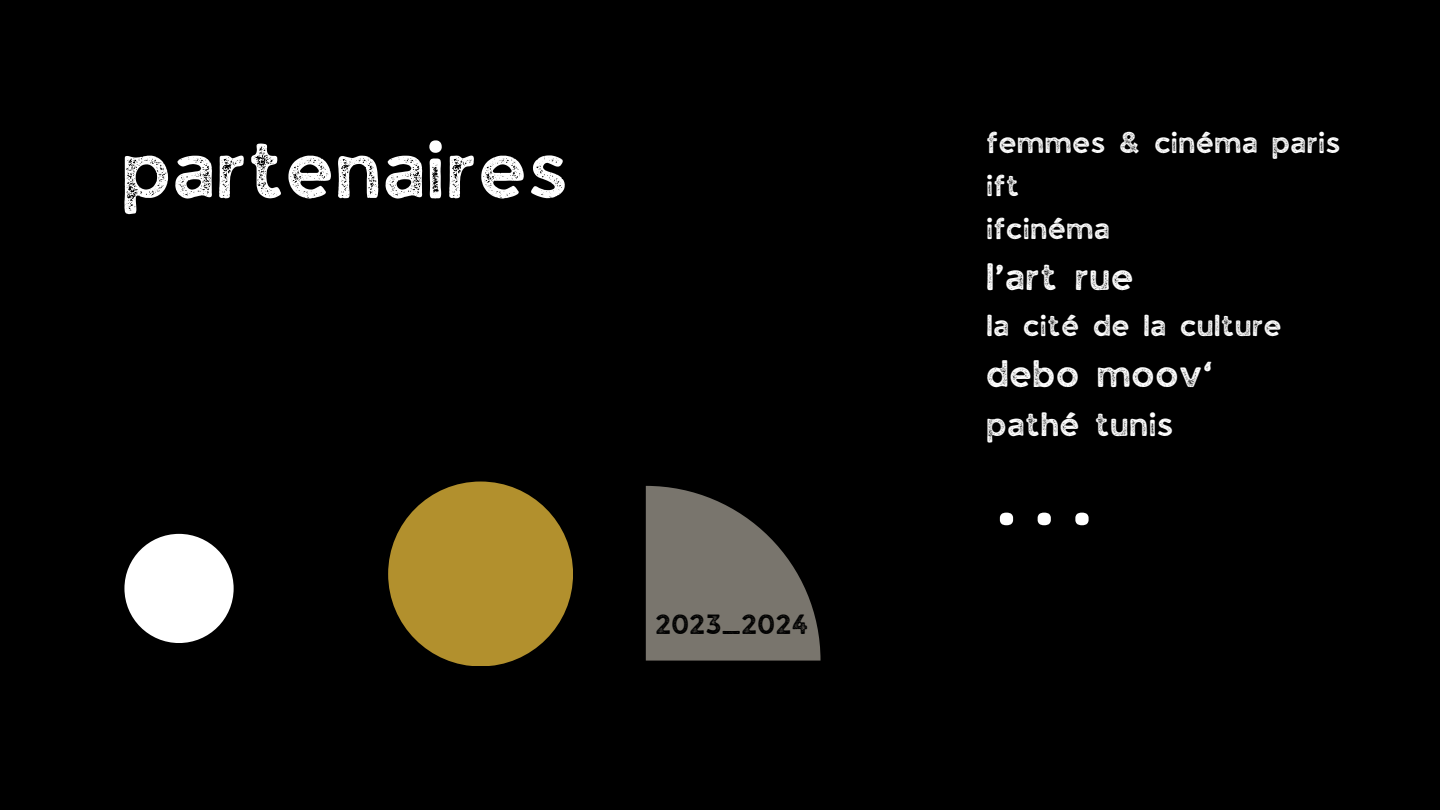
<style>
.page{position:relative;width:1440px;height:810px;background:#000}
.page>*{position:absolute;margin:0;border:0;box-sizing:border-box;transform-origin:0 0}
.t1{font:73.4px "JA Jaya Giri Sans Rough";color:#fff}
.t2{font:700 62.9px "IBM Plex Mono";color:#fff}
.t3{font:34.1px "JA Jaya Giri Sans Rough";color:#fff}
.t4{font:30.1px "JA Jaya Giri Sans Rough";color:#fff}
.t5{font:27.1px "JA Jaya Giri Sans Rough";color:#fff}
.t6{font:26.3px "JA Jaya Giri Sans Rough";color:#000}
</style>
<div class="page">
<div style="left:388px;top:482px;width:185px;height:184px;background:#b2902d;border-radius:50%"></div>
<div style="left:124px;top:534px;width:110px;height:109px;background:#fff;border-radius:50%"></div>
<svg style="left:646px;top:486px;width:175px;height:175px"></svg>
<p class="t1" style="left:124px;top:140px;width:449px">partenaires</p>
<p class="t5" style="left:988px;top:132px;width:356px">femmes &amp; cinéma paris</p>
<p class="t5" style="left:988px;top:175px;width:35px">ift</p>
<p class="t5" style="left:988px;top:217px;width:125px">ifcinéma</p>
<p class="t3" style="left:988px;top:263px;width:149px">l’art rue</p>
<p class="t5" style="left:988px;top:314px;width:297px">la cité de la culture</p>
<p class="t3" style="left:988px;top:360px;width:229px">debo moov‘</p>
<p class="t4" style="left:988px;top:412px;width:189px">pathé tunis</p>
<p class="t6" style="left:657px;top:614px;width:155px">2023_2024</p>
<p class="t2" style="left:988px;top:460px;width:115px">...</p>
</div>
